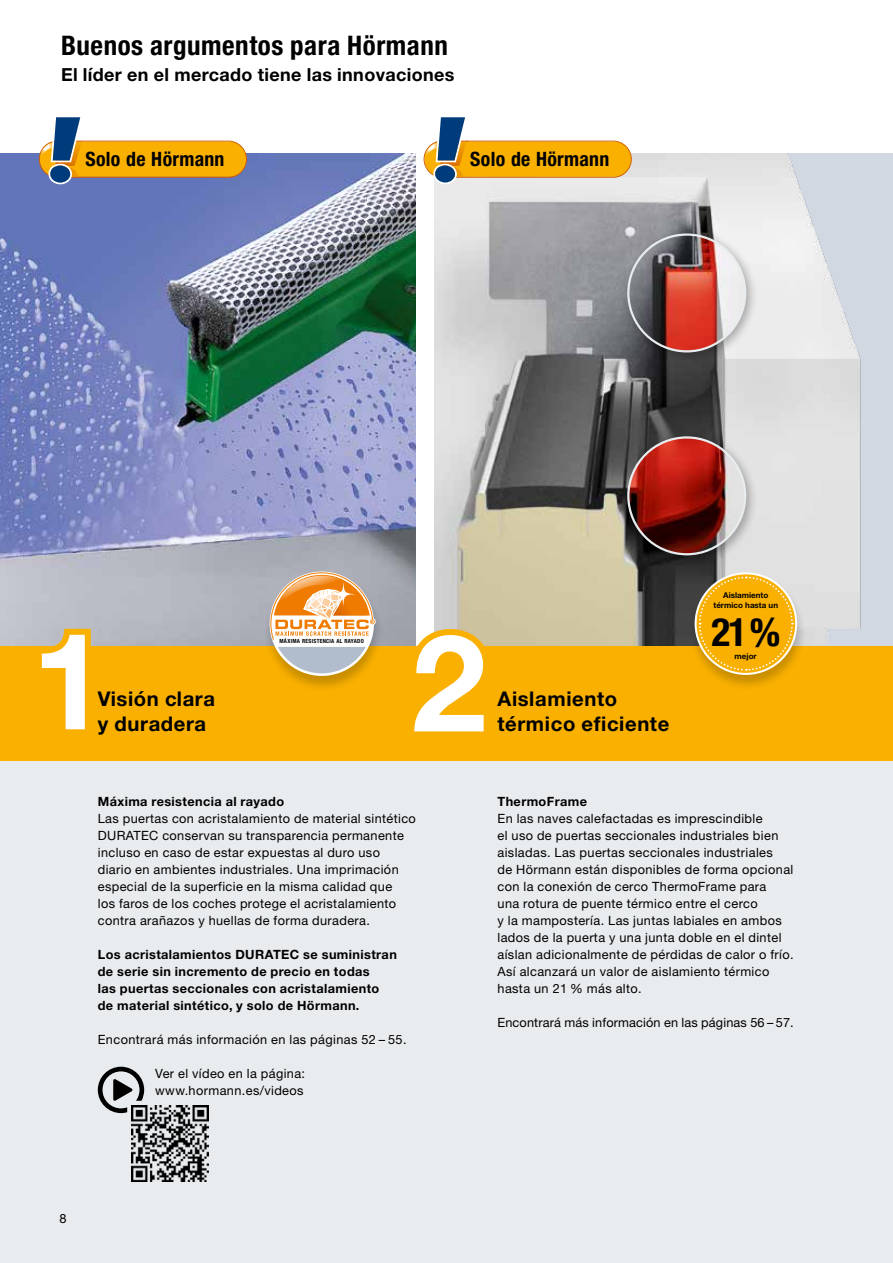
<style>
.page{position:relative;width:893px;height:1263px;background:#fff}
.page>*{position:absolute;margin:0;border:0;box-sizing:border-box;transform-origin:0 0}
.t1{font:700 135px "Hoermann Helvetica Neue";color:#fff}
.t2{font:700 condensed 39.15px "Hoermann Helvetica Neue";color:#000}
.t3{font:700 condensed 27px "Hoermann Helvetica Neue";letter-spacing:.02em;color:#000}
.t4{font:700 20.25px/25.5px "Hoermann Helvetica Neue";letter-spacing:.03em;color:#000}
.t5{font:700 condensed 19.8px "Hoermann Helvetica Neue";letter-spacing:.015em;color:#000}
.t6{font:700 18px "Hoermann Helvetica Neue";letter-spacing:.02em;color:#000}
.t7{font:12.75px/17px "Hoermann Helvetica Neue Rm";letter-spacing:.03em;color:#000}
.t8{font:700 12.75px/17px "Hoermann Helvetica Neue";letter-spacing:.03em;color:#000}
.t9{font:12.75px "Hoermann Helvetica Neue Rm";letter-spacing:.01em;color:#000}
.t10{font:700 8.1px/10.1px "Hoermann Helvetica Neue";color:#000;text-align:center}
.t11{font:700 condensed 5.7px "Hoermann Helvetica Neue";letter-spacing:.05em;color:#000}
</style>
<div class="page">
<div style="left:0;top:153px;width:893px;height:1110px;background:#e8ecee"></div>
<img style="left:0;top:154px;width:417px;height:492px">
<img style="left:434px;top:153px;width:459px;height:493px">
<div style="left:417px;top:153px;width:17px;height:557px;background:#fff"></div>
<div style="left:0;top:646px;width:893px;height:115px;background:#f9b000"></div>
<img style="left:132px;top:1105px;width:76px;height:76px">
<svg style="left:98px;top:1067px;width:46px;height:46px"></svg>
<svg style="left:402px;top:623px;width:94px;height:23px;background:#dac07f"></svg>
<svg style="left:30px;top:623px;width:67px;height:23px;background:#ceb98a"></svg>
<div style="left:263px;top:572px;width:122px;height:120px;background:#000;opacity:.2"></div>
<div style="left:270px;top:571px;width:104px;height:105px;background:#fff;border-radius:50%"></div>
<svg style="left:278px;top:647px;width:88px;height:26px;background:#bfbbaa"></svg>
<svg style="left:270px;top:572px;width:105px;height:68px"></svg>
<svg style="left:325px;top:576px;width:37px;height:36px"></svg>
<div style="left:688px;top:573px;width:119px;height:118px;background:#000;opacity:.2"></div>
<div style="left:695px;top:572px;width:102px;height:103px;border:2px solid #fff;border-radius:50%"></div>
<svg style="left:698px;top:576px;width:96px;height:96px"></svg>
<div style="left:621px;top:227px;width:137px;height:340px;background:#000;opacity:.3"></div>
<svg style="left:626px;top:232px;width:121px;height:324px"></svg>
<svg style="left:424px;top:117px;width:208px;height:67px"></svg>
<svg style="left:39px;top:117px;width:208px;height:67px"></svg>
<h3 class="t3" style="left:61px;top:27px;width:388px">Buenos argumentos para Hörmann</h3>
<h3 class="t6" style="left:61px;top:62px;width:395px">El líder en el mercado tiene las innovaciones</h3>
<h3 class="t5" style="left:85px;top:145px;width:141px">Solo de Hörmann</h3>
<h3 class="t5" style="left:470px;top:145px;width:141px">Solo de Hörmann</h3>
<h1 class="t1" style="left:32px;top:585px;width:77px">1</h1>
<h1 class="t1" style="left:411px;top:587px;width:77px">2</h1>
<p class="t11" style="left:279px;top:637px;width:86px">MÁXIMA RESISTENCIA AL RAYADO</p>
<h3 class="t4" style="left:98px;top:684px;width:119px">Visión clara y duradera</h3>
<h3 class="t4" style="left:497px;top:684px;width:121px">Aislamiento</h3>
<h3 class="t4" style="left:497px;top:710px;width:173px">térmico eficiente</h3>
<p class="t10" style="left:713px;top:590px;width:66px">Aislamiento térmico hasta un</p>
<h2 class="t2" style="left:711px;top:605px;width:70px">21 %</h2>
<p class="t10" style="left:734px;top:650px;width:24px">mejor</p>
<p class="t8" style="left:98px;top:792px;width:188px">Máxima resistencia al rayado</p>
<p class="t7" style="left:98px;top:809px;width:320px">Las puertas con acristalamiento de material sintético DURATEC conservan su transparencia permanente incluso en caso de estar expuestas al duro uso diario en ambientes industriales. Una imprimación especial de la superficie en la misma calidad que<br>los faros de los coches protege el acristalamiento contra arañazos y huellas de forma duradera.</p>
<p class="t8" style="left:98px;top:945px;width:301px">Los acristalamientos DURATEC se suministran de serie sin incremento de precio en todas<br>las puertas seccionales con acristalamiento de material sintético, y solo de Hörmann.</p>
<p class="t7" style="left:98px;top:1030px;width:310px">Encontrará más información en las páginas 52 – 55.</p>
<p class="t7" style="left:155px;top:1064px;width:151px">Ver el vídeo en la página: www.hormann.es/videos</p>
<p class="t7" style="left:60px;top:1209px;width:9px">8</p>
<p class="t8" style="left:497px;top:792px;width:91px">ThermoFrame</p>
<p class="t7" style="left:497px;top:809px;width:298px">En las naves calefactadas es imprescindible<br>el uso de puertas seccionales industriales bien aisladas. Las puertas seccionales industriales<br>de Hörmann están disponibles de forma opcional con la conexión de cerco ThermoFrame para<br>una rotura de puente térmico entre el cerco<br>y la mampostería. Las juntas labiales en ambos lados de la puerta y una junta doble en el dintel aíslan adicionalmente de pérdidas de calor o frío.<br>Así alcanzará un valor de aislamiento térmico hasta un 21 % más alto.</p>
<p class="t9" style="left:497px;top:1013px;width:298px">Encontrará más información en las páginas 56 – 57.</p>
</div>
